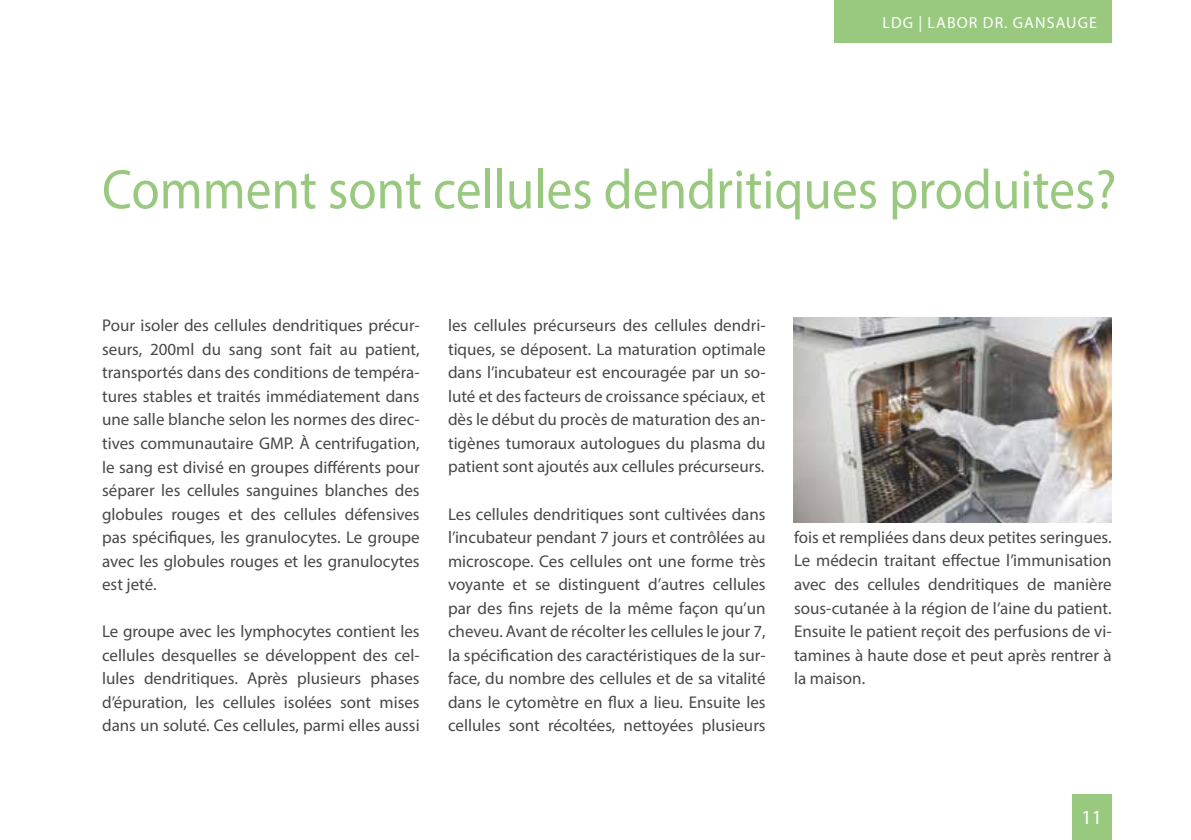
<style>
.page{position:relative;width:1191px;height:840px;background:#fff}
.page>*{position:absolute;margin:0;border:0;box-sizing:border-box;transform-origin:0 0}
.t1{font:56px "Myriad Pro";color:#98c97f;scale:.92 1}
.t2{font:20px "Myriad Pro";color:#fff}
.t3{font:17px/23.4px "Myriad Pro";color:#484847;text-align:justify}
.t4{font:16px "Myriad Pro";letter-spacing:.07em;color:#fff}
</style>
<div class="page">
<div style="left:833px;top:0;width:278px;height:43px;background:#98c97f"></div>
<div style="left:1071px;top:794px;width:40px;height:45px;background:#98c97f"></div>
<img style="left:794px;top:317px;width:317px;height:205px">
<p class="t4" style="left:882px;top:13px;width:216px">LDG | LABOR DR. GANSAUGE</p>
<h1 class="t1" style="left:102px;top:155px;width:1104px">Comment sont cellules dendritiques produites?</h1>
<p class="t3" style="left:102px;top:313px;width:319px">Pour isoler des cellules dendritiques précur&shy;seurs, 200ml du sang sont fait au patient, transportés dans des conditions de tempéra&shy;tures stables et traités immédiatement dans une salle blanche selon les normes des direc&shy;tives communautaire GMP. À centrifugation, le sang est divisé en groupes différents pour séparer les cellules sanguines blanches des globules rouges et des cellules défensives pas spécifiques, les granulocytes. Le groupe avec les globules rouges et les granulocytes est jeté.</p>
<p class="t3" style="left:102px;top:619px;width:319px">Le groupe avec les lymphocytes contient les cellules desquelles se développent des cel&shy;lules dendritiques. Après plusieurs phases d’épuration, les cellules isolées sont mises dans un soluté. Ces cellules, parmi elles aussi</p>
<p class="t3" style="left:448px;top:313px;width:319px">les cellules précurseurs des cellules dendri&shy;tiques, se déposent. La maturation optimale dans l’incubateur est encouragée par un so&shy;luté et des facteurs de croissance spéciaux, et dès le début du procès de maturation des an&shy;tigènes tumoraux autologues du plasma du patient sont ajoutés aux cellules précurseurs.</p>
<p class="t3" style="left:448px;top:501px;width:319px">Les cellules dendritiques sont cultivées dans l’incubateur pendant 7 jours et contrôlées au microscope. Ces cellules ont une forme très voyante et se distinguent d’autres cellules par des fins rejets de la même façon qu’un cheveu. Avant de récolter les cellules le jour 7, la spécification des caractéristiques de la sur&shy;face, du nombre des cellules et de sa vitalité dans le cytomètre en flux a lieu. Ensuite les cellules sont récoltées, nettoyées plusieurs</p>
<p class="t3" style="left:794px;top:525px;width:319px">fois et rempliées dans deux petites seringues.<br>Le médecin traitant effectue l’immunisation avec des cellules dendritiques de manière sous-cutanée à la région de l’aine du patient.<br>Ensuite le patient reçoit des perfusions de vi&shy;tamines à haute dose et peut après rentrer à la maison.</p>
<p class="t2" style="left:1081px;top:804px;width:22px">11</p>
</div>
